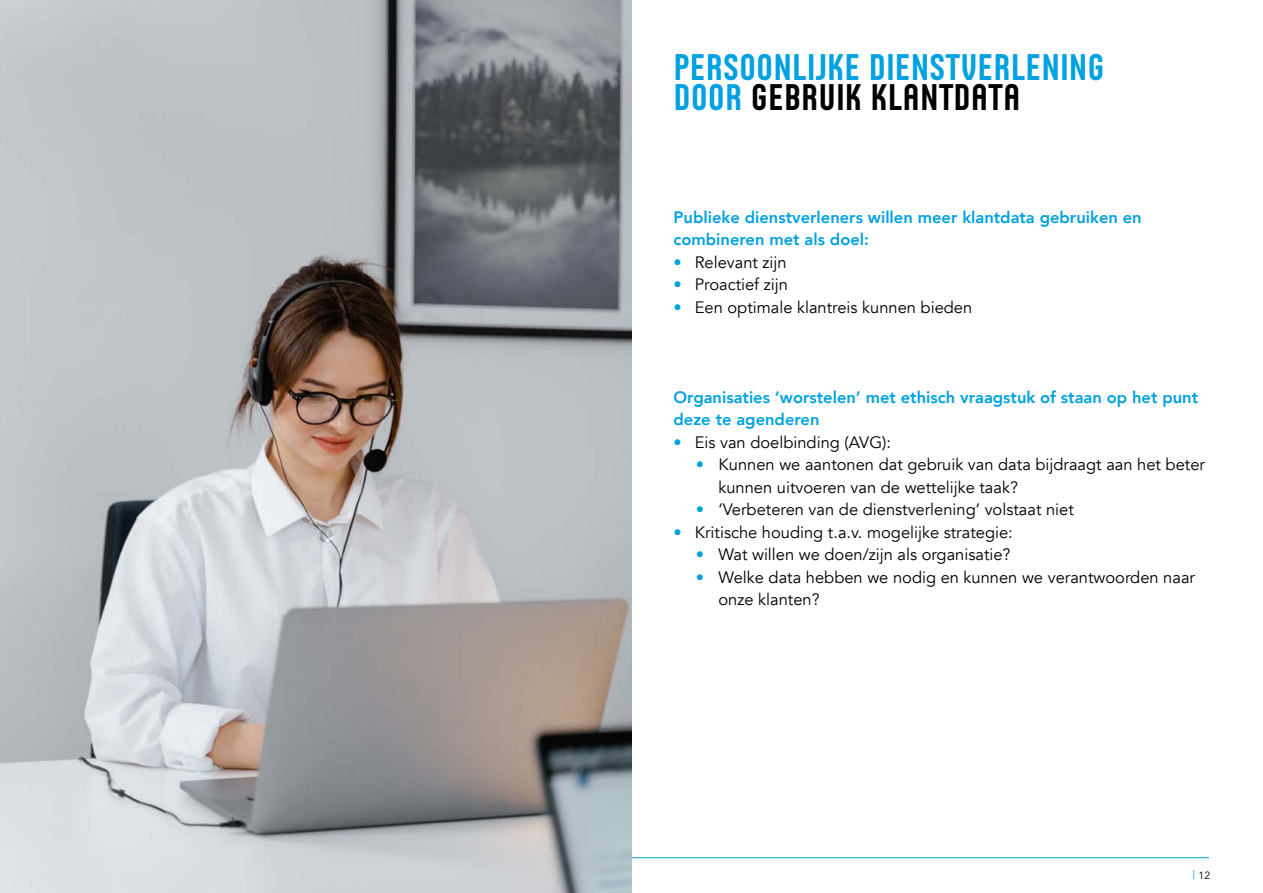
<style>
.page{position:relative;width:1263px;height:893px;background:#fff}
.page>*{position:absolute;margin:0;border:0;box-sizing:border-box;transform-origin:0 0}
.t1{font:37.5px/30px "Husans";color:#00a1e1}
.t2{font:16.5px/22.5px "Avenir";color:#000}
.t3{font:800 16.5px/22.5px "Avenir";color:#00a1e1}
.t4{font:10.5px "Avenir";color:#000}
.s1{color:#000}
.s2{font-weight:500;color:#00a1e1}
.s3{font-size:12px;color:#00a1e1}
</style>
<div class="page">
<hr style="left:54px;top:857px;width:1155px;height:1px;background:#00a1e1">
<img style="left:0;top:0;width:631px;height:893px">
<h1 class="t1" style="left:673px;top:52px;width:433px">PERSOONLIJKE DIENSTVERLENING<br>DOOR <span class="s1">GEBRUIK KLANTDATA</span></h1>
<p class="t3" style="left:673px;top:206px;width:470px">Publieke dienstverleners willen meer klantdata gebruiken en combineren met als doel:</p>
<p class="t2" style="left:673px;top:251px;width:115px"><span class="s2">•</span> Relevant zijn</p>
<p class="t2" style="left:673px;top:274px;width:116px"><span class="s2">•</span> Proactief zijn</p>
<p class="t2" style="left:673px;top:296px;width:300px"><span class="s2">•</span> Een optimale klantreis kunnen bieden</p>
<p class="t3" style="left:673px;top:386px;width:526px">Organisaties ‘worstelen’ met ethisch vraagstuk of staan op het punt deze te agenderen</p>
<p class="t2" style="left:673px;top:431px;width:219px"><span class="s2">•</span> Eis van doelbinding (AVG):</p>
<p class="t2" style="left:718px;top:454px;width:488px;text-indent:-23px"><span class="s2">•</span> Kunnen we aantonen dat gebruik van data bijdraagt aan het beter kunnen uitvoeren van de wettelijke taak?</p>
<p class="t2" style="left:696px;top:499px;width:379px"><span class="s2">•</span> ‘Verbeteren van de dienstverlening’ volstaat niet</p>
<p class="t2" style="left:673px;top:521px;width:341px"><span class="s2">•</span> Kritische houding t.a.v. mogelijke strategie:</p>
<p class="t2" style="left:696px;top:544px;width:316px"><span class="s2">•</span> Wat willen we doen/zijn als organisatie?</p>
<p class="t2" style="left:718px;top:566px;width:478px;text-indent:-23px"><span class="s2">•</span> Welke data hebben we nodig en kunnen we verantwoorden naar onze klanten?</p>
<p class="t4" style="left:1192px;top:869px;width:19px"><span class="s3">|</span> 12</p>
</div>
